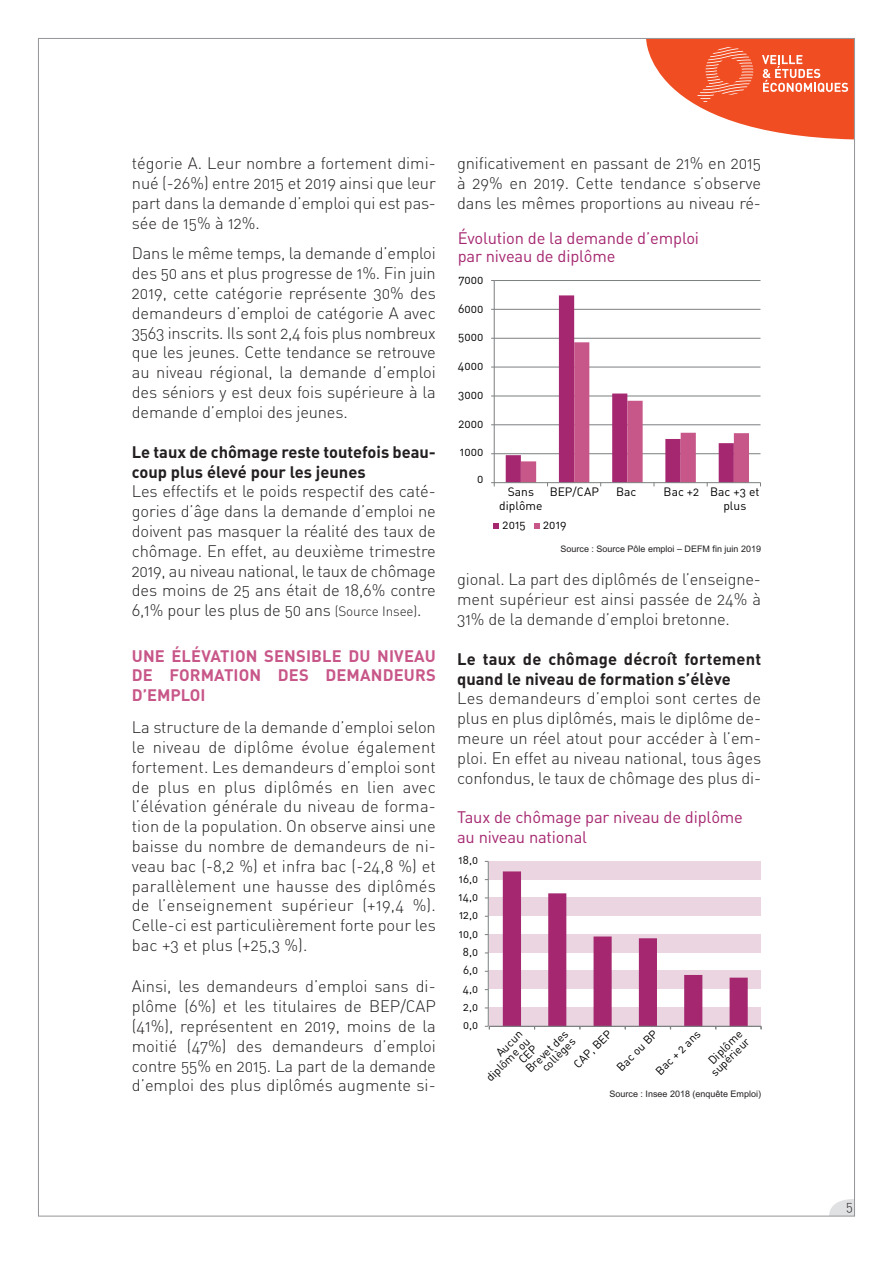
<style>
.page{position:relative;width:893px;height:1263px;background:#fff}
.page>*{position:absolute;margin:0;border:0;box-sizing:border-box;transform-origin:0 0}
.t1{font:16.5px/19.8px "DIN Light Alternate";letter-spacing:-.01em;color:#231f20;text-align:justify}
.t2{font:16.5px/19.8px "DIN Bold Alternate";color:#231f20}
.t3{font:16.5px/18px "DIN Regular Alternate";letter-spacing:-.01em;color:#a52770}
.t4{font:16.5px/19.8px "DIN Bold Alternate";letter-spacing:.01em;color:#c85789;text-align:justify}
.t5{font:13.5px "DIN Light Alternate";color:#231f20}
.t6{font:12px/13.5px "DIN Regular Alternate";color:#000001;text-align:center}
.t7{font:11.4px/10.5px "DIN Regular Alternate";color:#000001;text-align:right}
.t8{font:9px "Arial";color:#231f20}
.s1{font-size:13.5px}
</style>
<div class="page">
<svg style="left:646px;top:40px;width:207px;height:99px"></svg>
<svg style="left:494px;top:523px;width:5px;height:6px"></svg>
<svg style="left:534px;top:523px;width:5px;height:6px"></svg>
<hr style="left:494px;top:280px;width:266px;height:1px;background:#7c7f80">
<hr style="left:494px;top:309px;width:266px;height:1px;background:#7c7f80">
<hr style="left:494px;top:338px;width:266px;height:1px;background:#7c7f80">
<hr style="left:494px;top:367px;width:266px;height:1px;background:#7c7f80">
<hr style="left:494px;top:396px;width:266px;height:1px;background:#7c7f80">
<hr style="left:494px;top:424px;width:266px;height:1px;background:#7c7f80">
<hr style="left:494px;top:453px;width:266px;height:1px;background:#7c7f80">
<hr style="left:494px;top:280px;width:1px;height:203px;background:#7c7f80">
<hr style="left:491px;top:482px;width:269px;height:1px;background:#7c7f80">
<svg style="left:506px;top:295px;width:243px;height:191px"></svg>
<div style="left:489px;top:934px;width:272px;height:18px;background:#ead5e0"></div>
<div style="left:489px;top:970px;width:272px;height:18px;background:#ead5e0"></div>
<div style="left:489px;top:1008px;width:272px;height:18px;background:#ead5e0"></div>
<div style="left:489px;top:898px;width:271px;height:18px;background:#ead5e0"></div>
<div style="left:489px;top:861px;width:271px;height:18px;background:#ead5e0"></div>
<hr style="left:488px;top:861px;width:1px;height:165px;background:#7c7f80">
<hr style="left:489px;top:1026px;width:272px;height:1px;background:#7c7f80">
<svg style="left:503px;top:871px;width:245px;height:158px"></svg>
<svg style="left:829px;top:1199px;width:24px;height:15px"></svg>
<p class="t1" style="left:132px;top:155px;width:306px">tégorie A. Leur nombre a fortement dimi&shy;nué (-26%) entre 2015 et 2019 ainsi que leur part dans la demande d’emploi qui est pas&shy;sée de 15% à 12%.</p>
<p class="t1" style="left:132px;top:245px;width:306px">Dans le même temps, la demande d’emploi des 50 ans et plus progresse de 1%. Fin juin 2019, cette catégorie représente 30% des demandeurs d’emploi de catégorie A avec 3563 inscrits. Ils sont 2,4 fois plus nombreux que les jeunes. Cette tendance se retrouve au niveau régional, la demande d’emploi des séniors y est deux fois supérieure à la demande d’emploi des jeunes.</p>
<p class="t2" style="left:132px;top:444px;width:306px">Le taux de chômage reste toutefois beau&shy;coup plus élevé pour les jeunes</p>
<p class="t1" style="left:132px;top:483px;width:306px">Les effectifs et le poids respectif des caté&shy;gories d’âge dans la demande d’emploi ne doivent pas masquer la réalité des taux de chômage. En effet, au deuxième trimestre 2019, au niveau national, le taux de chômage des moins de 25 ans était de 18,6% contre 6,1% pour les plus de 50 ans <span class="s1">(Source Insee)</span>.</p>
<p class="t4" style="left:132px;top:647px;width:306px">UNE ÉLÉVATION SENSIBLE DU NIVEAU DE FORMATION DES DEMANDEURS D’EMPLOI</p>
<p class="t1" style="left:132px;top:719px;width:306px">La structure de la demande d’emploi selon le niveau de diplôme évolue également fortement. Les demandeurs d’emploi sont de plus en plus diplômés en lien avec l’élévation générale du niveau de forma&shy;tion de la population. On observe ainsi une baisse du nombre de demandeurs de ni&shy;veau bac (-8,2 %) et infra bac (-24,8 %) et parallèlement une hausse des diplômés de l’enseignement supérieur (+19,4 %).<br>Celle-ci est particulièrement forte pour les bac +3 et plus (+25,3 %).</p>
<p class="t1" style="left:132px;top:978px;width:306px">Ainsi, les demandeurs d’emploi sans di&shy;plôme (6%) et les titulaires de BEP/CAP (41%), représentent en 2019, moins de la moitié (47%) des demandeurs d’emploi contre 55% en 2015. La part de la demande d’emploi des plus diplômés augmente si-</p>
<p class="t1" style="left:457px;top:155px;width:306px">gnificativement en passant de 21% en 2015 à 29% en 2019. Cette tendance s’observe dans les mêmes proportions au niveau ré-</p>
<p class="t3" style="left:458px;top:231px;width:243px">Évolution de la demande d’emploi par niveau de diplôme</p>
<p class="t6" style="left:458px;top:275px;width:27px">7000</p>
<p class="t6" style="left:458px;top:303px;width:27px">6000</p>
<p class="t6" style="left:458px;top:331px;width:27px">5000</p>
<p class="t6" style="left:458px;top:360px;width:27px">4000</p>
<p class="t6" style="left:458px;top:390px;width:27px">3000</p>
<p class="t6" style="left:458px;top:418px;width:27px">2000</p>
<p class="t6" style="left:460px;top:447px;width:25px">1000</p>
<p class="t6" style="left:477px;top:474px;width:8px">0</p>
<p class="t6" style="left:499px;top:486px;width:45px">Sans diplôme</p>
<p class="t6" style="left:550px;top:486px;width:51px">BEP/CAP</p>
<p class="t6" style="left:616px;top:486px;width:22px">Bac</p>
<p class="t6" style="left:723px;top:486px;width:38px;text-align:left;text-indent:-60px">Bac +2 Bac +3 et plus</p>
<p class="t8" style="left:561px;top:544px;width:202px">Source : Source Pôle emploi – DEFM fin juin 2019</p>
<p class="t6" style="left:503px;top:519px;width:25px">2015</p>
<p class="t6" style="left:543px;top:519px;width:25px">2019</p>
<p class="t1" style="left:457px;top:571px;width:306px">gional. La part des diplômés de l’enseigne&shy;ment supérieur est ainsi passée de 24% à 31% de la demande d’emploi bretonne.</p>
<p class="t2" style="left:457px;top:651px;width:306px">Le taux de chômage décroît fortement quand le niveau de formation s’élève</p>
<p class="t1" style="left:457px;top:690px;width:306px">Les demandeurs d’emploi sont certes de plus en plus diplômés, mais le diplôme de&shy;meure un réel atout pour accéder à l’em&shy;ploi. En effet au niveau national, tous âges confondus, le taux de chômage des plus di-</p>
<p class="t3" style="left:457px;top:809px;width:287px;line-height:19.8px">Taux de chômage par niveau de diplôme au niveau national</p>
<p class="t7" style="left:459px;top:856px;width:21px">18,0</p>
<p class="t7" style="left:459px;top:875px;width:21px">16,0</p>
<p class="t7" style="left:459px;top:893px;width:21px">14,0</p>
<p class="t7" style="left:459px;top:911px;width:21px">12,0</p>
<p class="t7" style="left:459px;top:930px;width:21px">10,0</p>
<p class="t7" style="left:463px;top:948px;width:17px">8,0</p>
<p class="t7" style="left:463px;top:966px;width:17px">6,0</p>
<p class="t7" style="left:463px;top:984px;width:17px">4,0</p>
<p class="t7" style="left:463px;top:1003px;width:16px">2,0</p>
<p class="t7" style="left:463px;top:1021px;width:16px">0,0</p>
<p class="t7" style="left:573px;top:1063px;width:50px;rotate:-45deg">CAP, BEP</p>
<p class="t7" style="left:616px;top:1066px;width:54px;rotate:-45deg">Bac ou BP</p>
<p class="t7" style="left:655px;top:1070px;width:59px;rotate:-45deg">Bac + 2 ans</p>
<p class="t7" style="left:702px;top:1064px;width:51px;rotate:-45deg">Diplôme supérieur</p>
<p class="t8" style="left:610px;top:1088px;width:153px">Source : Insee 2018 (enquête Emploi)</p>
<p class="t7" style="left:525px;top:1068px;width:56px;rotate:-45deg">Brevet des</p>
<p class="t7" style="left:495px;top:1052px;width:33px;rotate:-45deg">Aucun</p>
<p class="t7" style="left:541px;top:1067px;width:44px;rotate:-45deg">collèges</p>
<p class="t7" style="left:485px;top:1076px;width:58px;rotate:-45deg">diplôme ou</p>
<p class="t5" style="left:846px;top:1202px;width:8px">5</p>
</div>
